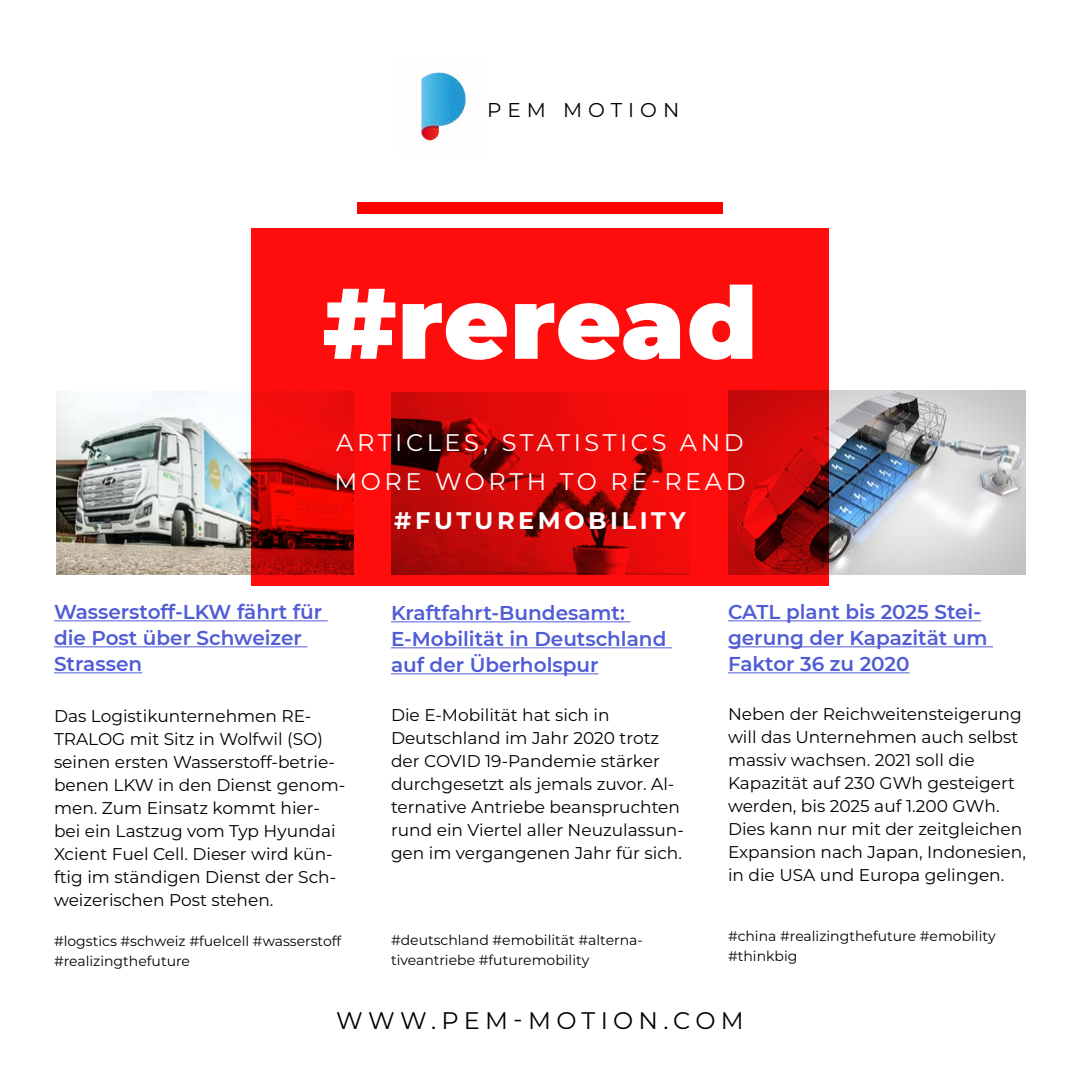
<style>
.page{position:relative;width:1080px;height:1080px;background:#fff}
.page>*{position:absolute;margin:0;border:0;box-sizing:border-box;transform-origin:0 0}
.t1{font:900 100px "Montserrat";letter-spacing:.005em;color:#fff}
.t2{font:24px/39px "Montserrat";letter-spacing:.15em;color:#fff}
.t3{font:24px "Montserrat";letter-spacing:.22em;color:#000}
.t4{font:700 24px "Montserrat";letter-spacing:.15em;color:#fff}
.t5{font:600 20px/26px "Montserrat";color:#4f5cd6}
.t6{font:20px "Montserrat";letter-spacing:.3em;color:#000}
.t7{font:17px/23px "Montserrat";color:#000}
.t8{font:14px/20px "Montserrat";color:#000}
</style>
<div class="page">
<img style="left:56px;top:391px;width:195px;height:184px">
<img style="left:829px;top:390px;width:197px;height:185px">
<hr style="left:54px;top:620px;width:274px;height:1px;background:#4f5cd6">
<hr style="left:54px;top:646px;width:253px;height:1px;background:#4f5cd6">
<hr style="left:54px;top:672px;width:88px;height:1px;background:#4f5cd6">
<hr style="left:391px;top:621px;width:240px;height:1px;background:#4f5cd6">
<hr style="left:391px;top:647px;width:281px;height:1px;background:#4f5cd6">
<hr style="left:391px;top:673px;width:208px;height:1px;background:#4f5cd6">
<hr style="left:728px;top:620px;width:253px;height:1px;background:#4f5cd6">
<hr style="left:728px;top:646px;width:265px;height:1px;background:#4f5cd6">
<hr style="left:728px;top:672px;width:182px;height:1px;background:#4f5cd6">
<div style="left:357px;top:202px;width:366px;height:12px;background:#f00"></div>
<img style="left:420px;top:72px;width:49px;height:70px">
<svg style="left:251px;top:228px;width:578px;height:358px;background:#e30b0a"></svg>
<p class="t6" style="left:487px;top:96px;width:194px">PEM MOTION</p>
<h1 class="t1" style="left:323px;top:248px;width:436px">#reread</h1>
<h2 class="t2" style="left:334px;top:422px;width:413px">ARTICLES, STATISTICS AND<br>MORE WORTH TO RE-READ</h2>
<h2 class="t4" style="left:394px;top:503px;width:293px">#FUTUREMOBILITY</h2>
<p class="t5" style="left:54px;top:598px;width:270px">Wasserstoff-LKW fährt für die Post über Schweizer<br>Strassen</p>
<p class="t7" style="left:54px;top:704px;width:293px">Das Logistikunternehmen RE-<br>TRALOG mit Sitz in Wolfwil (SO) seinen ersten Wasserstoff-betrie&shy;benen LKW in den Dienst genom&shy;men. Zum Einsatz kommt hier&shy;bei ein Lastzug vom Typ Hyundai<br>Xcient Fuel Cell. Dieser wird kün&shy;ftig im ständigen Dienst der Sch&shy;weizerischen Post stehen.</p>
<p class="t8" style="left:54px;top:930px;width:289px">#logstics #schweiz #fuelcell #wasserstoff #realizingthefuture</p>
<p class="t5" style="left:391px;top:599px;width:277px">Kraftfahrt-Bundesamt:<br>E-Mobilität in Deutschland auf der Überholspur</p>
<p class="t7" style="left:391px;top:703px;width:294px">Die E-Mobilität hat sich in<br>Deutschland im Jahr 2020 trotz der COVID 19-Pandemie stärker durchgesetzt als jemals zuvor. Al&shy;ternative Antriebe beanspruchten rund ein Viertel aller Neuzulassun&shy;gen im vergangenen Jahr für sich.</p>
<p class="t8" style="left:391px;top:930px;width:253px">#deutschland #emobilität #alterna&shy;tiveantriebe #futuremobility</p>
<p class="t5" style="left:728px;top:598px;width:261px">CATL plant bis 2025 Stei&shy;gerung der Kapazität um<br>Faktor 36 zu 2020</p>
<p class="t7" style="left:728px;top:702px;width:299px">Neben der Reichweitensteigerung will das Unternehmen auch selbst massiv wachsen. 2021 soll die<br>Kapazität auf 230 GWh gesteigert werden, bis 2025 auf 1.200 GWh.<br>Dies kann nur mit der zeitgleichen<br>Expansion nach Japan, Indonesien, in die USA und Europa gelingen.</p>
<p class="t8" style="left:728px;top:926px;width:269px">#china #realizingthefuture #emobility #thinkbig</p>
<h2 class="t3" style="left:336px;top:1004px;width:409px">WWW.PEM-MOTION.COM</h2>
</div>
